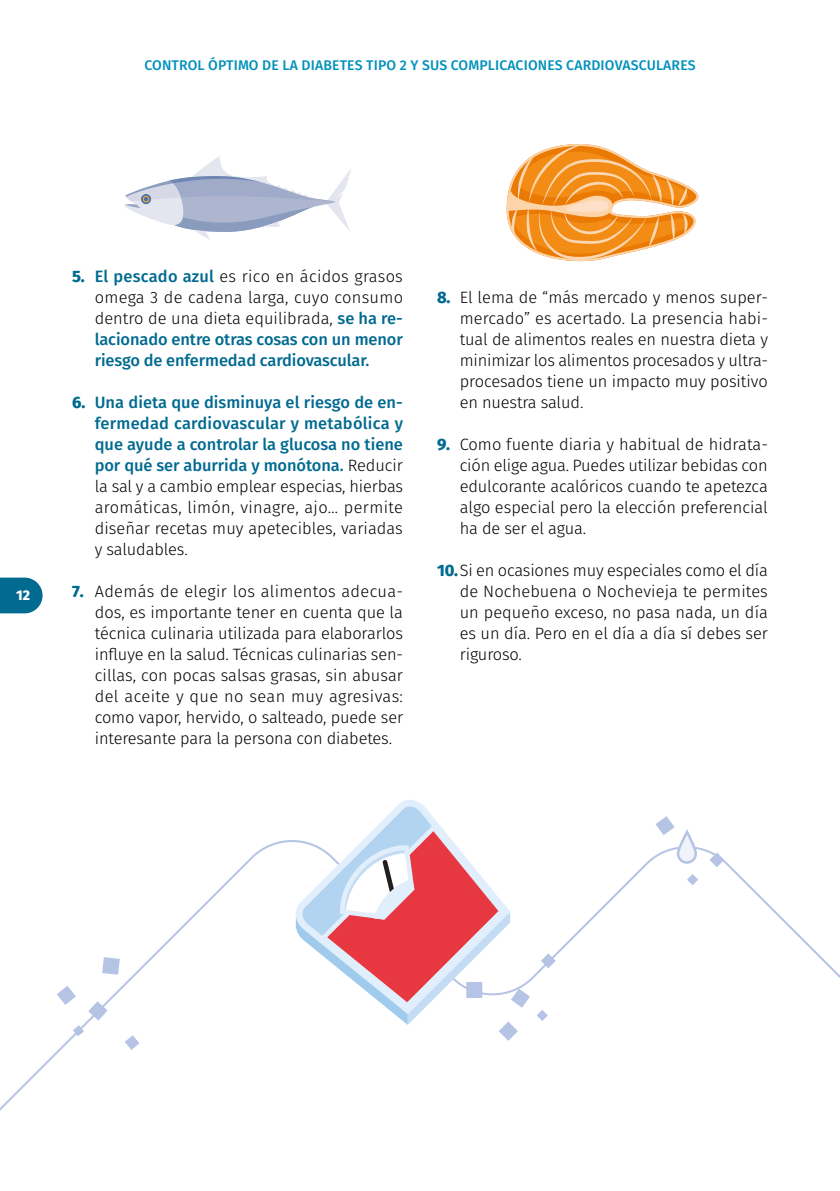
<style>
.page{position:relative;width:840px;height:1191px;background:#fff}
.page>*{position:absolute;margin:0;border:0;box-sizing:border-box;transform-origin:0 0}
.t1{font:300 16.4px/21px "Fira Sans";letter-spacing:-.01em;color:#000;text-align:justify}
.t2{font:500 16.4px/21px "Fira Sans";letter-spacing:-.005em;color:#006a90;text-align:justify}
.t3{font:500 14px "Fira Sans";letter-spacing:.01em;color:#0091bc}
.t4{font:800 14px "Fira Sans";color:#fff}
.s1{font-weight:800}
.s2{font-weight:300;color:#000}
.s3{font-weight:800;color:#006a90}
</style>
<div class="page">
<svg style="left:0;top:577px;width:43px;height:36px;background:#1c7a9c"></svg>
<svg style="left:124px;top:156px;width:227px;height:84px"></svg>
<svg style="left:506px;top:144px;width:193px;height:118px"></svg>
<svg style="left:0;top:840px;width:839px;height:271px"></svg>
<svg style="left:125px;top:1035px;width:14px;height:15px"></svg>
<svg style="left:57px;top:985px;width:50px;height:51px"></svg>
<svg style="left:102px;top:957px;width:18px;height:17px"></svg>
<svg style="left:677px;top:832px;width:18px;height:30px"></svg>
<div style="left:676px;top:830px;width:20px;height:34px;border:2px solid #b5c3e5;border-radius:9px"></div>
<svg style="left:655px;top:816px;width:19px;height:19px"></svg>
<svg style="left:709px;top:852px;width:14px;height:15px"></svg>
<svg style="left:686px;top:874px;width:11px;height:11px"></svg>
<svg style="left:295px;top:801px;width:234px;height:239px"></svg>
<svg style="left:540px;top:953px;width:15px;height:15px"></svg>
<svg style="left:536px;top:1009px;width:11px;height:12px"></svg>
<div style="left:466px;top:982px;width:16px;height:16px;background:#b5c3e5"></div>
<p class="t3" style="left:144px;top:54px;width:552px">CONTROL ÓPTIMO DE LA DIABETES TIPO 2 Y SUS COMPLICACIONES CARDIOVASCULARES</p>
<p class="t4" style="left:16px;top:583px;width:15px">12</p>
<p class="t2" style="left:95px;top:265px;width:309px;text-indent:-23px"><span class="s1">5.</span> El pescado azul <span class="s2">es rico en ácidos grasos omega 3 de cadena larga, cuyo consumo dentro de una dieta equilibrada,</span> se ha re&shy;lacionado entre otras cosas con un menor riesgo de enfermedad cardiovascular.</p>
<p class="t2" style="left:95px;top:391px;width:310px;text-indent:-23px"><span class="s1">6.</span> Una dieta que disminuya el riesgo de en&shy;fermedad cardiovascular y metabólica y que ayude a controlar la glucosa no tiene por qué ser aburrida y monótona. <span class="s2">Reducir la sal y a cambio emplear especias, hierbas aromáticas, limón, vinagre, ajo… permite diseñar recetas muy apetecibles, variadas y saludables.</span></p>
<p class="t1" style="left:95px;top:581px;width:310px;text-indent:-23px"><span class="s3">7.</span> Además de elegir los alimentos adecua&shy;dos, es importante tener en cuenta que la técnica culinaria utilizada para elaborarlos influye en la salud. Técnicas culinarias sen&shy;cillas, con pocas salsas grasas, sin abusar del aceite y que no sean muy agresivas: como vapor, hervido, o salteado, puede ser interesante para la persona con diabetes.</p>
<p class="t1" style="left:459px;top:287px;width:310px;text-indent:-23px"><span class="s3">8.</span> El lema de “más mercado y menos super&shy;mercado” es acertado. La presencia habi&shy;tual de alimentos reales en nuestra dieta y minimizar los alimentos procesados y ultra&shy;procesados tiene un impacto muy positivo en nuestra salud.</p>
<p class="t1" style="left:459px;top:434px;width:309px;text-indent:-23px"><span class="s3">9.</span> Como fuente diaria y habitual de hidrata&shy;ción elige agua. Puedes utilizar bebidas con edulcorante acalóricos cuando te apetezca algo especial pero la elección preferencial ha de ser el agua.</p>
<p class="t1" style="left:459px;top:560px;width:309px;text-indent:-23px"><span class="s3">10.</span>Si en ocasiones muy especiales como el día de Nochebuena o Nochevieja te permites un pequeño exceso, no pasa nada, un día es un día. Pero en el día a día sí debes ser riguroso.</p>
</div>
